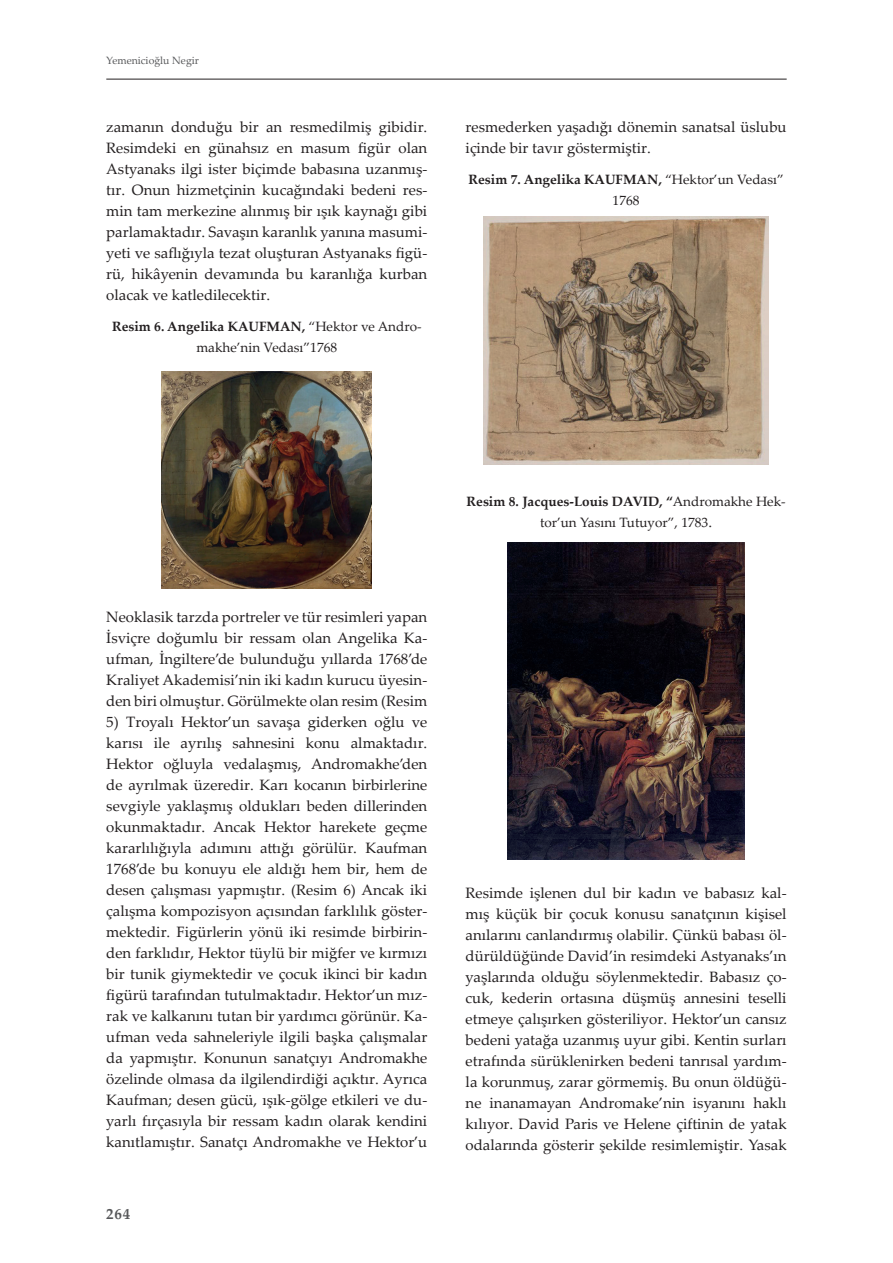
<style>
.page{position:relative;width:893px;height:1263px;background:#fff}
.page>*{position:absolute;margin:0;border:0;box-sizing:border-box;transform-origin:0 0}
.t1{font:15px/21px "Palatino Linotype";color:#231f20;text-align:justify}
.t2{font:700 15px "Palatino Linotype";color:#57585a}
.t3{font:13.5px/21px "Palatino Linotype";color:#231f20;text-align:center}
.t4{font:700 13.5px/21px "Palatino Linotype";color:#231f20;text-align:center}
.t5{font:10.5px "Palatino Linotype";color:#57585a}
.s1{font-weight:700}
.s2{font-weight:400}
.s3{font-size:15px}
</style>
<div class="page">
<hr style="left:106px;top:79px;width:681px;height:1px;background:#231f20">
<img style="left:162px;top:372px;width:210px;height:216px">
<img style="left:483px;top:216px;width:286px;height:248px">
<img style="left:507px;top:543px;width:238px;height:317px">
<p class="t5" style="left:106px;top:53px;width:94px">Yemenicioğlu Negir</p>
<p class="t1" style="left:106px;top:116px;width:323px">zamanın donduğu bir an resmedilmiş gibidir.<br>Resimdeki en günahsız en masum figür olan Astyanaks ilgi ister biçimde babasına uzanmış&shy;tır. Onun hizmetçinin kucağındaki bedeni res&shy;min tam merkezine alınmış bir ışık kaynağı gibi parlamaktadır. Savaşın karanlık yanına masumi&shy;yeti ve saflığıyla tezat oluşturan Astyanaks figü&shy;rü, hikâyenin devamında bu karanlığa kurban olacak ve katledilecektir.</p>
<p class="t3" style="left:112px;top:315px;width:311px"><span class="s1">Resim 6. Angelika KAUFMAN,</span> “Hektor ve Andro&shy;makhe’nin Vedası”1768</p>
<p class="t1" style="left:466px;top:116px;width:323px">resmederken yaşadığı dönemin sanatsal üslubu içinde bir tavır göstermiştir.</p>
<p class="t4" style="left:469px;top:168px;width:317px">Resim 7. Angelika KAUFMAN, <span class="s2">“Hektor’un Vedası”<br>1768</span></p>
<p class="t1" style="left:106px;top:606px;width:323px">Neoklasik tarzda portreler ve tür resimleri yapan İsviçre doğumlu bir ressam olan Angelika Ka&shy;ufman, İngiltere’de bulunduğu yıllarda 1768’de Kraliyet Akademisi’nin iki kadın kurucu üyesin&shy;den biri olmuştur. Görülmekte olan resim (Resim</p>
<p class="t1" style="left:106px;top:711px;width:323px">5) Troyalı Hektor’un savaşa giderken oğlu ve karısı ile ayrılış sahnesini konu almaktadır.<br>Hektor oğluyla vedalaşmış, Andromakhe’den de ayrılmak üzeredir. Karı kocanın birbirlerine sevgiyle yaklaşmış oldukları beden dillerinden okunmaktadır. Ancak Hektor harekete geçme kararlılığıyla adımını attığı görülür. Kaufman 1768’de bu konuyu ele aldığı hem bir, hem de desen çalışması yapmıştır. (Resim 6) Ancak iki çalışma kompozisyon açısından farklılık göster&shy;mektedir. Figürlerin yönü iki resimde birbirin&shy;den farklıdır, Hektor tüylü bir miğfer ve kırmızı bir tunik giymektedir ve çocuk ikinci bir kadın figürü tarafından tutulmaktadır. Hektor’un mız&shy;rak ve kalkanını tutan bir yardımcı görünür. Ka&shy;ufman veda sahneleriyle ilgili başka çalışmalar da yapmıştır. Konunun sanatçıyı Andromakhe özelinde olmasa da ilgilendirdiği açıktır. Ayrıca Kaufman; desen gücü, ışık-gölge etkileri ve du&shy;yarlı fırçasıyla bir ressam kadın olarak kendini kanıtlamıştır. Sanatçı Andromakhe ve Hektor’u</p>
<p class="t2" style="left:106px;top:1203px;width:25px">264</p>
<p class="t3" style="left:467px;top:490px;width:321px"><span class="s1">Resim 8. Jacques-Louis DAVID, “</span>Andromakhe Hek&shy;tor’un Yasını Tutuyor”, 1783<span class="s3">.</span></p>
<p class="t1" style="left:466px;top:882px;width:323px">Resimde işlenen dul bir kadın ve babasız kal&shy;mış küçük bir çocuk konusu sanatçının kişisel anılarını canlandırmış olabilir. Çünkü babası öl&shy;dürüldüğünde David’in resimdeki Astyanaks’ın yaşlarında olduğu söylenmektedir. Babasız ço&shy;cuk, kederin ortasına düşmüş annesini teselli etmeye çalışırken gösteriliyor. Hektor’un cansız bedeni yatağa uzanmış uyur gibi. Kentin surları etrafında sürüklenirken bedeni tanrısal yardım&shy;la korunmuş, zarar görmemiş. Bu onun öldüğü&shy;ne inanamayan Andromake’nin isyanını haklı kılıyor. David Paris ve Helene çiftinin de yatak odalarında gösterir şekilde resimlemiştir. Yasak</p>
</div>
